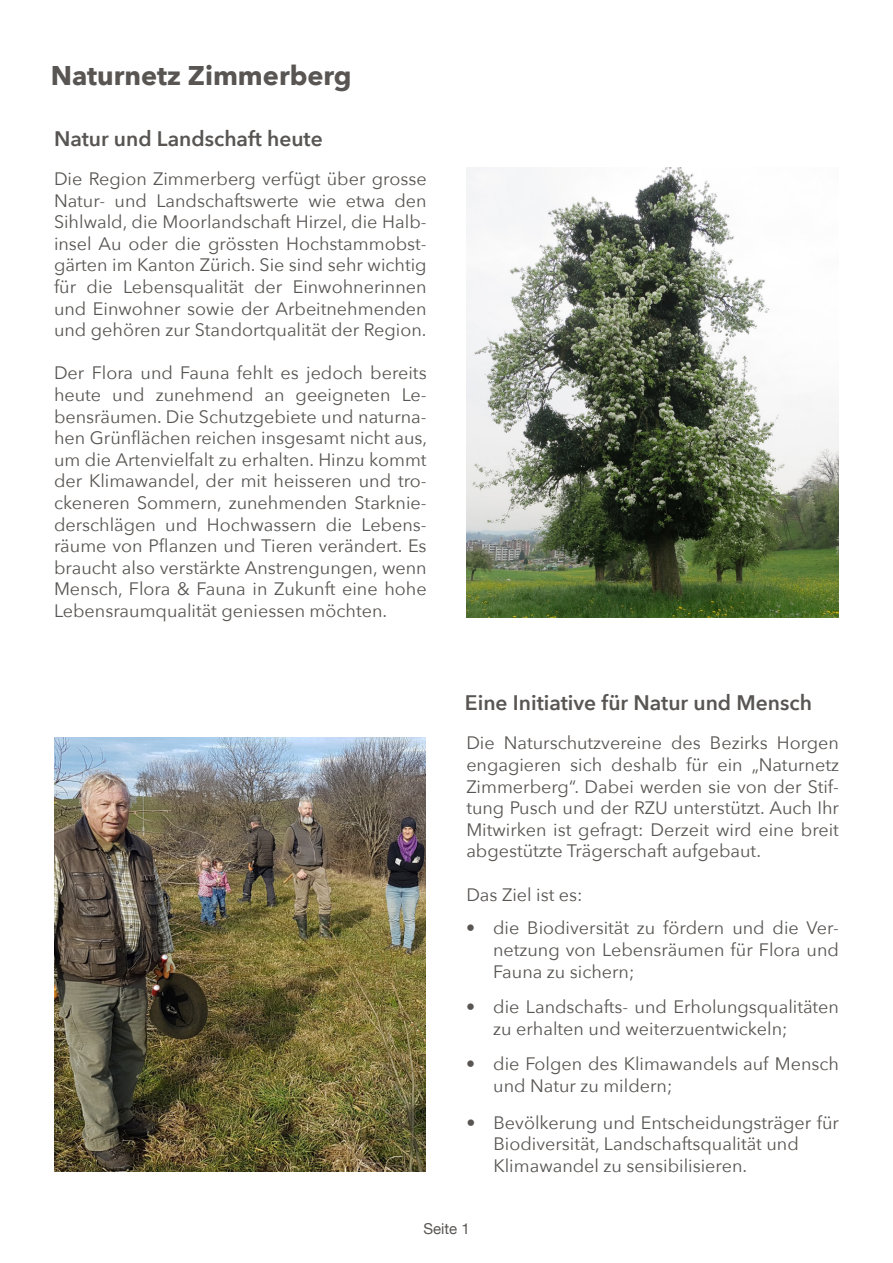
<style>
.page{position:relative;width:893px;height:1263px;background:#fff}
.page>*{position:absolute;margin:0;border:0;box-sizing:border-box;transform-origin:0 0}
.t1{font:700 27px "Avenir Next";color:#585553}
.t2{font:600 21px "Avenir Next";color:#585553}
.t3{font:18px/21.6px "Avenir Next";color:#585553;text-align:justify}
.t4{font:15px "Helvetica Neue";color:#585553}
</style>
<div class="page">
<img style="left:466px;top:168px;width:373px;height:450px">
<img style="left:54px;top:738px;width:371px;height:433px">
<p class="t1" style="left:51px;top:52px;width:302px">Naturnetz Zimmerberg</p>
<p class="t2" style="left:54px;top:121px;width:270px">Natur und Landschaft heute</p>
<p class="t3" style="left:54px;top:167px;width:374px">Die Region Zimmerberg verfügt über grosse Natur- und Landschaftswerte wie etwa den Sihlwald, die Moorlandschaft Hirzel, die Halb&shy;insel Au oder die grössten Hochstammobst&shy;gärten im Kanton Zürich. Sie sind sehr wichtig für die Lebensqualität der Einwohnerinnen und Einwohner sowie der Arbeitnehmenden und gehören zur Standortqualität der Region.</p>
<p class="t3" style="left:54px;top:361px;width:375px">Der Flora und Fauna fehlt es jedoch bereits heute und zunehmend an geeigneten Le&shy;bensräumen. Die Schutzgebiete und naturna&shy;hen Grünflächen reichen insgesamt nicht aus, um die Artenvielfalt zu erhalten. Hinzu kommt der Klimawandel, der mit heisseren und tro&shy;ckeneren Sommern, zunehmenden Starknie&shy;derschlägen und Hochwassern die Lebens&shy;räume von Pflanzen und Tieren verändert. Es braucht also verstärkte Anstrengungen, wenn Mensch, Flora &amp; Fauna in Zukunft eine hohe Lebensraumqualität geniessen möchten.</p>
<p class="t2" style="left:465px;top:684px;width:349px">Eine Initiative für Natur und Mensch</p>
<p class="t3" style="left:466px;top:732px;width:374px">Die Naturschutzvereine des Bezirks Horgen engagieren sich deshalb für ein „Naturnetz Zimmerberg“. Dabei werden sie von der Stif&shy;tung Pusch und der RZU unterstützt. Auch Ihr Mitwirken ist gefragt: Derzeit wird eine breit abgestützte Trägerschaft aufgebaut.</p>
<p class="t3" style="left:466px;top:883px;width:118px">Das Ziel ist es:</p>
<p class="t3" style="left:493px;top:916px;width:347px;text-indent:-27px">• die Biodiversität zu fördern und die Ver&shy;netzung von Lebensräumen für Flora und Fauna zu sichern;</p>
<p class="t3" style="left:493px;top:995px;width:347px;text-indent:-27px">• die Landschafts- und Erholungsqualitäten zu erhalten und weiterzuentwickeln;</p>
<p class="t3" style="left:493px;top:1052px;width:347px;text-indent:-27px">• die Folgen des Klimawandels auf Mensch und Natur zu mildern;</p>
<p class="t3" style="left:493px;top:1111px;width:347px;text-indent:-27px">• Bevölkerung und Entscheidungsträger für<br>Biodiversität, Landschaftsqualität und</p>
<p class="t3" style="left:493px;top:1154px;width:255px">Klimawandel zu sensibilisieren.</p>
<p class="t4" style="left:423px;top:1218px;width:48px">Seite 1</p>
</div>
